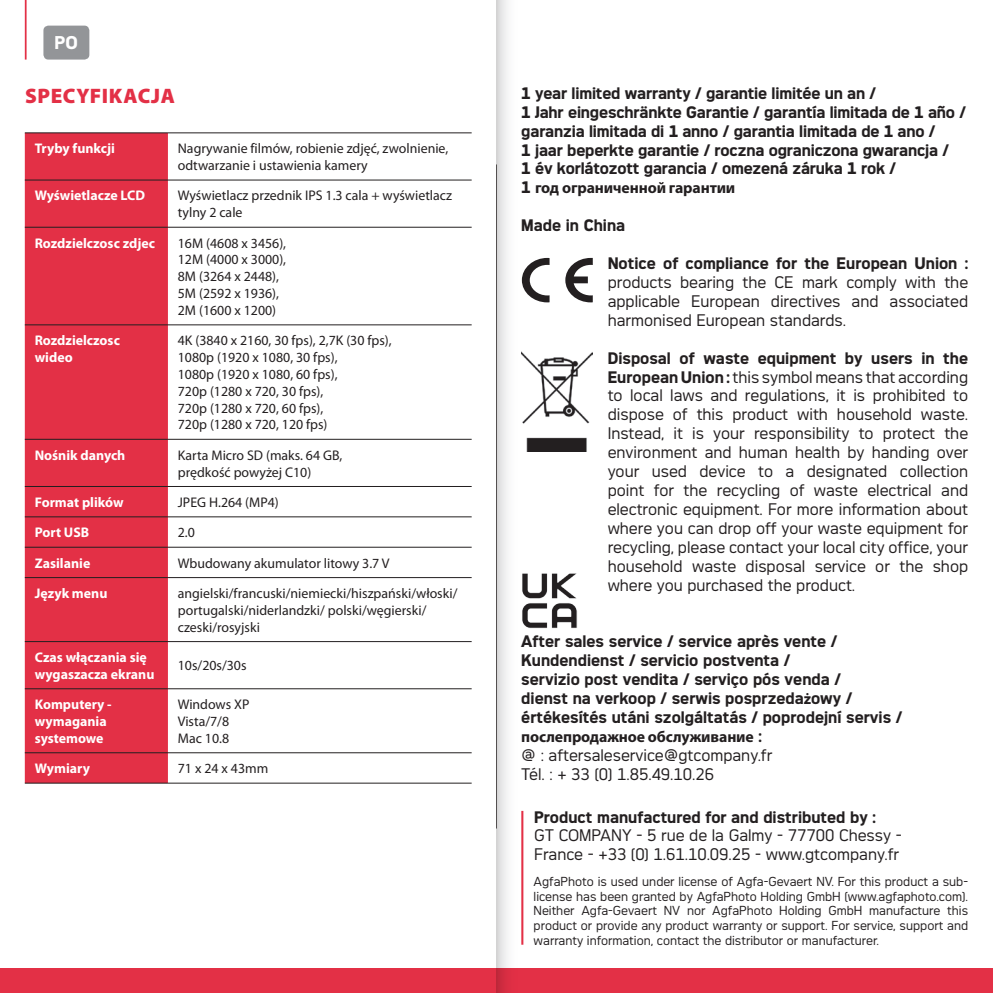
<style>
.page{position:relative;width:993px;height:993px;background:#fff}
.page>*{position:absolute;margin:0;border:0;box-sizing:border-box;transform-origin:0 0}
.t1{font:900 21px "Myriad Pro";letter-spacing:.03em;color:#e33046}
.t2{font:700 17.5px "Agfa Photo Thalis";color:#fff}
.t3{font:15.75px/18.9px "Agfa Photo Thalis";color:#231f20}
.t4{font:700 15.75px/18.9px "Agfa Photo Thalis";color:#231f20}
.t5{font:700 15.75px "Myriad Pro";letter-spacing:-.01em;color:#231f20}
.t6{font:14px/16.8px "Myriad Pro";color:#231f20}
.t7{font:700 14px/16.8px "Myriad Pro";color:#fff}
.t8{font:12.25px/14.7px "Agfa Photo Thalis";color:#231f20;text-align:justify}
.s1{font-family:"Agfa Photo Thalis"}
.s2{font-weight:700}
.s3{font-family:"Myriad Pro"}
</style>
<div class="page">
<div style="left:0;top:967px;width:496px;height:25px;background:#e33046"></div>
<div style="left:496px;top:967px;width:496px;height:25px;background:#e33046"></div>
<div style="left:43px;top:26px;width:46px;height:34px;background:#939598;border-radius:5px"></div>
<hr style="left:25px;top:0;width:2px;height:60px;background:#e33046">
<div style="left:25px;top:133px;width:143px;height:649px;background:#e33046"></div>
<hr style="left:25px;top:132px;width:143px;height:1px;background:#231f20">
<hr style="left:168px;top:132px;width:303px;height:1px;background:#231f20">
<hr style="left:25px;top:179px;width:143px;height:1px;background:#231f20">
<hr style="left:168px;top:179px;width:303px;height:1px;background:#231f20">
<hr style="left:25px;top:227px;width:143px;height:1px;background:#231f20">
<hr style="left:168px;top:227px;width:303px;height:1px;background:#231f20">
<hr style="left:25px;top:324px;width:143px;height:1px;background:#231f20">
<hr style="left:168px;top:324px;width:303px;height:1px;background:#231f20">
<hr style="left:25px;top:438px;width:143px;height:1px;background:#231f20">
<hr style="left:168px;top:438px;width:303px;height:1px;background:#231f20">
<hr style="left:25px;top:486px;width:143px;height:1px;background:#231f20">
<hr style="left:168px;top:486px;width:303px;height:1px;background:#231f20">
<hr style="left:25px;top:516px;width:143px;height:1px;background:#231f20">
<hr style="left:168px;top:516px;width:303px;height:1px;background:#231f20">
<hr style="left:25px;top:546px;width:143px;height:1px;background:#231f20">
<hr style="left:168px;top:546px;width:303px;height:1px;background:#231f20">
<hr style="left:25px;top:577px;width:143px;height:1px;background:#231f20">
<hr style="left:168px;top:577px;width:303px;height:1px;background:#231f20">
<hr style="left:25px;top:641px;width:143px;height:1px;background:#231f20">
<hr style="left:168px;top:641px;width:303px;height:1px;background:#231f20">
<hr style="left:25px;top:688px;width:143px;height:1px;background:#231f20">
<hr style="left:168px;top:688px;width:303px;height:1px;background:#231f20">
<hr style="left:25px;top:752px;width:143px;height:1px;background:#231f20">
<hr style="left:168px;top:752px;width:303px;height:1px;background:#231f20">
<hr style="left:25px;top:782px;width:143px;height:1px;background:#231f20">
<hr style="left:168px;top:782px;width:303px;height:1px;background:#231f20">
<hr style="left:521px;top:810px;width:2px;height:134px;background:#e33046">
<svg style="left:521px;top:258px;width:71px;height:44px"></svg>
<img style="left:521px;top:351px;width:71px;height:100px">
<img style="left:522px;top:573px;width:55px;height:55px">
<svg style="left:496px;top:0;width:23px;height:992px"></svg>
<p class="t2" style="left:55px;top:32px;width:25px">PO</p>
<h1 class="t1" style="left:25px;top:81px;width:151px">SPECYFIKACJA</h1>
<p class="t7" style="left:35px;top:140px;width:82px">Tryby funkcji</p>
<p class="t6" style="left:178px;top:140px;width:272px">Nagrywanie filmów, robienie zdjęć, zwolnienie, odtwarzanie i ustawienia kamery</p>
<p class="t7" style="left:35px;top:187px;width:112px">Wyświetlacze LCD</p>
<p class="t6" style="left:178px;top:187px;width:275px">Wyświetlacz przednik IPS 1.3 cala + wyświetlacz tylny 2 cale</p>
<p class="t7" style="left:35px;top:234px;width:122px">Rozdzielczosc zdjec</p>
<p class="t6" style="left:178px;top:234px;width:110px">16M (4608 x 3456),<br>12M (4000 x 3000),<br>8M (3264 x 2448),<br>5M (2592 x 1936),<br>2M (1600 x 1200)</p>
<p class="t7" style="left:35px;top:331px;width:87px">Rozdzielczosc wideo</p>
<p class="t6" style="left:178px;top:332px;width:215px">4K (3840 x 2160, 30 fps), 2,7K (30 fps),<br>1080p (1920 x 1080, 30 fps),<br>1080p (1920 x 1080, 60 fps),<br>720p (1280 x 720, 30 fps),<br>720p (1280 x 720, 60 fps),<br>720p (1280 x 720, 120 fps)</p>
<p class="t7" style="left:35px;top:446px;width:92px">Nośnik danych</p>
<p class="t6" style="left:178px;top:446px;width:166px">Karta Micro SD (maks. 64 GB, prędkość powyżej C10)</p>
<p class="t7" style="left:35px;top:493px;width:90px">Format plików</p>
<p class="t6" style="left:178px;top:493px;width:102px">JPEG H.264 (MP4)</p>
<p class="t7" style="left:35px;top:523px;width:56px">Port USB</p>
<p class="t6" style="left:178px;top:523px;width:19px">2.0</p>
<p class="t7" style="left:35px;top:554px;width:57px">Zasilanie</p>
<p class="t6" style="left:178px;top:554px;width:213px">Wbudowany akumulator litowy 3.7 V</p>
<p class="t7" style="left:35px;top:584px;width:74px">Język menu</p>
<p class="t6" style="left:178px;top:584px;width:281px">angielski/francuski/niemiecki/hiszpański/włoski/ portugalski/niderlandzki/ polski/węgierski/ czeski/rosyjski</p>
<p class="t7" style="left:35px;top:648px;width:121px">Czas włączania się wygaszacza ekranu</p>
<p class="t6" style="left:178px;top:656px;width:70px">10s/20s/30s</p>
<p class="t7" style="left:35px;top:695px;width:78px">Komputery - wymagania systemowe</p>
<p class="t6" style="left:178px;top:695px;width:73px">Windows XP<br>Vista/7/8<br>Mac 10.8</p>
<p class="t7" style="left:35px;top:759px;width:57px">Wymiary</p>
<p class="t6" style="left:178px;top:759px;width:92px">71 x 24 x 43mm</p>
<p class="t4" style="left:521px;top:83px;width:446px">1 year limited warranty / garantie limitée un an /<br>1 Jahr eingeschränkte Garantie / garantía limitada de 1 año / garanzia limitada di 1 anno / garantia limitada de 1 ano /<br>1 jaar beperkte garantie / roczna ograniczona gwarancja /<br>1 év korlátozott garancia / omezená záruka 1 rok /</p>
<p class="t5" style="left:521px;top:178px;width:215px"><span class="s1">1</span> год ограниченной гарантии</p>
<p class="t4" style="left:521px;top:215px;width:105px">Made in China</p>
<p class="t4" style="left:607px;top:253px;width:362px">Notice of compliance for the European Union :</p>
<p class="t3" style="left:607px;top:272px;width:362px;text-align:justify">products bearing the CE mark comply with the applicable European directives and associated harmonised European standards.</p>
<p class="t3" style="left:607px;top:348px;width:362px;text-align:justify"><span class="s2">Disposal of waste equipment by users in the European Union :</span> this symbol means that according to local laws and regulations, it is prohibited to dispose of this product with household waste.<br>Instead, it is your responsibility to protect the environment and human health by handing over your used device to a designated collection point for the recycling of waste electrical and electronic equipment. For more information about where you can drop off your waste equipment for recycling, please contact your local city office, your household waste disposal service or the shop where you purchased the product.</p>
<p class="t4" style="left:521px;top:631px;width:382px">After sales service / service après vente / Kundendienst / servicio postventa /<br>servizio post vendita / serviço pós venda /<br>dienst na verkoop / serwis posprzeda<span class="s3">ż</span>owy / értékesítés utáni szolgáltatás / poprodejní servis /</p>
<p class="t5" style="left:521px;top:726px;width:242px">послепродажное обслуживание <span class="s1">:</span></p>
<p class="t3" style="left:521px;top:745px;width:252px">@ : aftersaleservice@gtcompany.fr<br>Tél. : + 33 (0) 1.85.49.10.26</p>
<p class="t4" style="left:534px;top:806px;width:343px">Product manufactured for and distributed by :</p>
<p class="t3" style="left:534px;top:825px;width:369px">GT COMPANY - 5 rue de la Galmy - 77700 Chessy -<br>France - +33 (0) 1.61.10.09.25 - www.gtcompany.fr</p>
<p class="t8" style="left:533px;top:873px;width:436px">AgfaPhoto is used under license of Agfa-Gevaert NV. For this product a sub&shy;license has been granted by AgfaPhoto Holding GmbH (www.agfaphoto.com).<br>Neither Agfa-Gevaert NV nor AgfaPhoto Holding GmbH manufacture this product or provide any product warranty or support. For service, support and warranty information, contact the distributor or manufacturer.</p>
</div>
